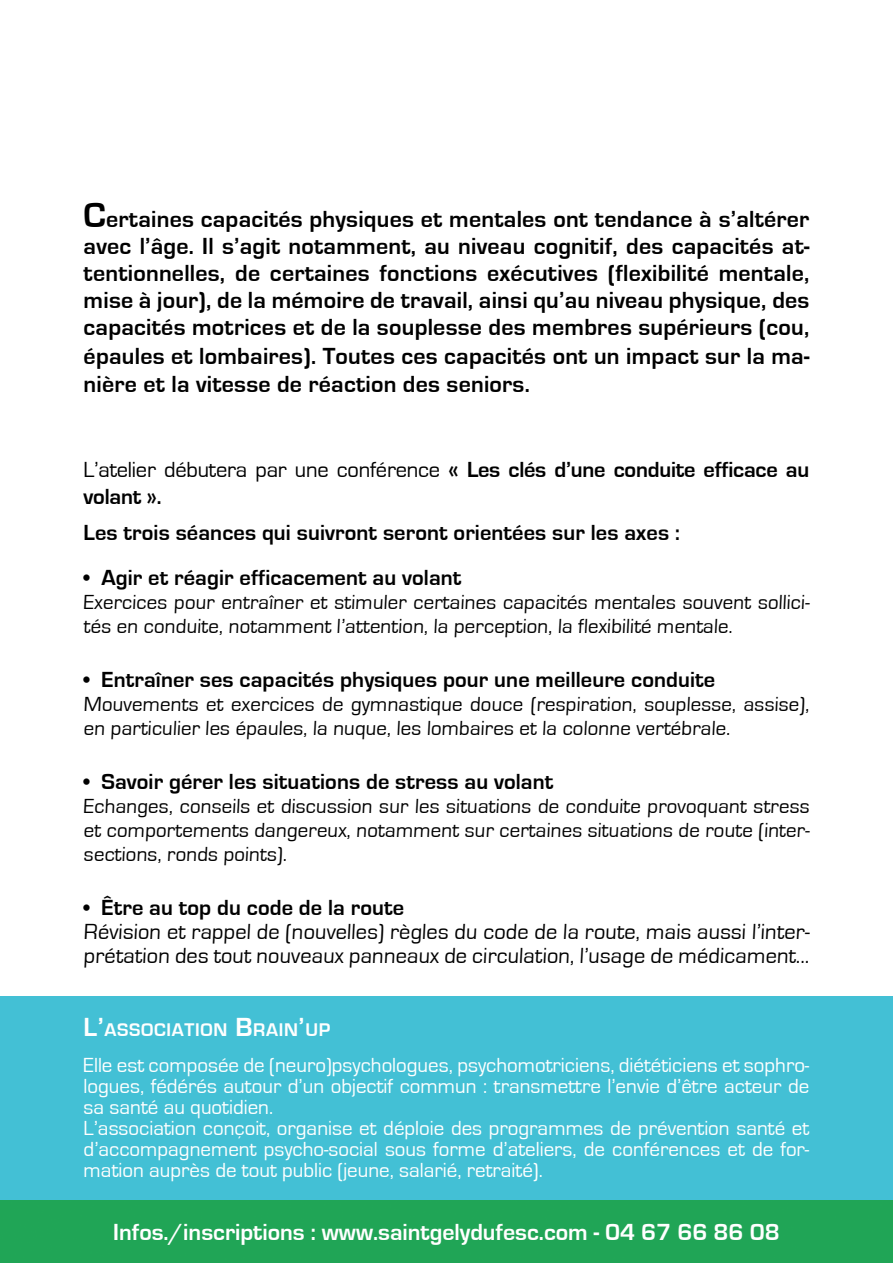
<style>
.page{position:relative;width:893px;height:1263px;background:#fff}
.page>*{position:absolute;margin:0;border:0;box-sizing:border-box;transform-origin:0 0}
.t1{font:700 24px/27.6px "Eurostile";letter-spacing:.01em;color:#000;text-align:justify}
.t2{font:700 24px "Eurostile";color:#fff}
.t3{font:700 22.5px/27px "Eurostile";letter-spacing:.005em;color:#000}
.t4{font:22.5px/24px "Eurostile";letter-spacing:.005em;color:#000}
.t5{font:21px/24px "Eurostile";letter-spacing:.005em;color:#000}
.t6{font:21px/21px "Eurostile";color:#fff}
.t7{font:700 18.9px "Eurostile";letter-spacing:.035em;color:#fff}
.s1{font-size:36px}
.s2{font-weight:400}
.s3{font-size:27px}
</style>
<div class="page">
<svg style="left:0;top:996px;width:893px;height:267px;background:#3ab9b7"></svg>
<p class="t1" style="left:84px;top:206px;width:727px"><span class="s1">C</span>ertaines capacités physiques et mentales ont tendance à s’altérer avec l’âge. Il s’agit notamment, au niveau cognitif, des capacités at&shy;tentionnelles, de certaines fonctions exécutives (flexibilité mentale, mise à jour), de la mémoire de travail, ainsi qu’au niveau physique, des capacités motrices et de la souplesse des membres supérieurs (cou, épaules et lombaires). Toutes ces capacités ont un impact sur la ma&shy;nière et la vitesse de réaction des seniors.</p>
<p class="t3" style="left:84px;top:457px;width:727px"><span class="s2">L’atelier débutera par une conférence</span> « Les clés d’une conduite efficace au volant ».</p>
<p class="t3" style="left:84px;top:520px;width:598px">Les trois séances qui suivront seront orientées sur les axes :</p>
<p class="t3" style="left:84px;top:565px;width:379px">• Agir et réagir efficacement au volant</p>
<p class="t5" style="left:84px;top:591px;width:728px">Exercices pour entraîner et stimuler certaines capacités mentales souvent sollici&shy;tés en conduite, notamment l’attention, la perception, la flexibilité mentale.</p>
<p class="t3" style="left:84px;top:667px;width:633px">• Entraîner ses capacités physiques pour une meilleure conduite</p>
<p class="t5" style="left:84px;top:693px;width:728px">Mouvements et exercices de gymnastique douce (respiration, souplesse, assise), en particulier les épaules, la nuque, les lombaires et la colonne vertébrale.</p>
<p class="t3" style="left:84px;top:769px;width:471px">• Savoir gérer les situations de stress au volant</p>
<p class="t5" style="left:84px;top:795px;width:728px;text-align:justify">Echanges, conseils et discussion sur les situations de conduite provoquant stress et comportements dangereux, notamment sur certaines situations de route (inter&shy;sections, ronds points).</p>
<p class="t3" style="left:84px;top:895px;width:322px">• Être au top du code de la route</p>
<p class="t4" style="left:84px;top:920px;width:728px">Révision et rappel de (nouvelles) règles du code de la route, mais aussi l’inter&shy;prétation des tout nouveaux panneaux de circulation, l’usage de médicament...</p>
<p class="t7" style="left:84px;top:1019px;width:248px"><span class="s3">L’</span>ASSOCIATION <span class="s3">B</span>RAIN<span class="s3">’</span>UP</p>
<p class="t6" style="left:84px;top:1055px;width:727px">Elle est composée de (neuro)psychologues, psychomotriciens, diététiciens et sophro&shy;logues, fédérés autour d’un objectif commun : transmettre l’envie d’être acteur de sa santé au quotidien.<br>L’association conçoit, organise et déploie des programmes de prévention santé et d’accompagnement psycho-social sous forme d’ateliers, de conférences et de for&shy;mation auprès de tout public (jeune, salarié, retraité).</p>
<p class="t2" style="left:113px;top:1219px;width:668px">Infos./inscriptions : www.saintgelydufesc.com - 04 67 66 86 08</p>
</div>
